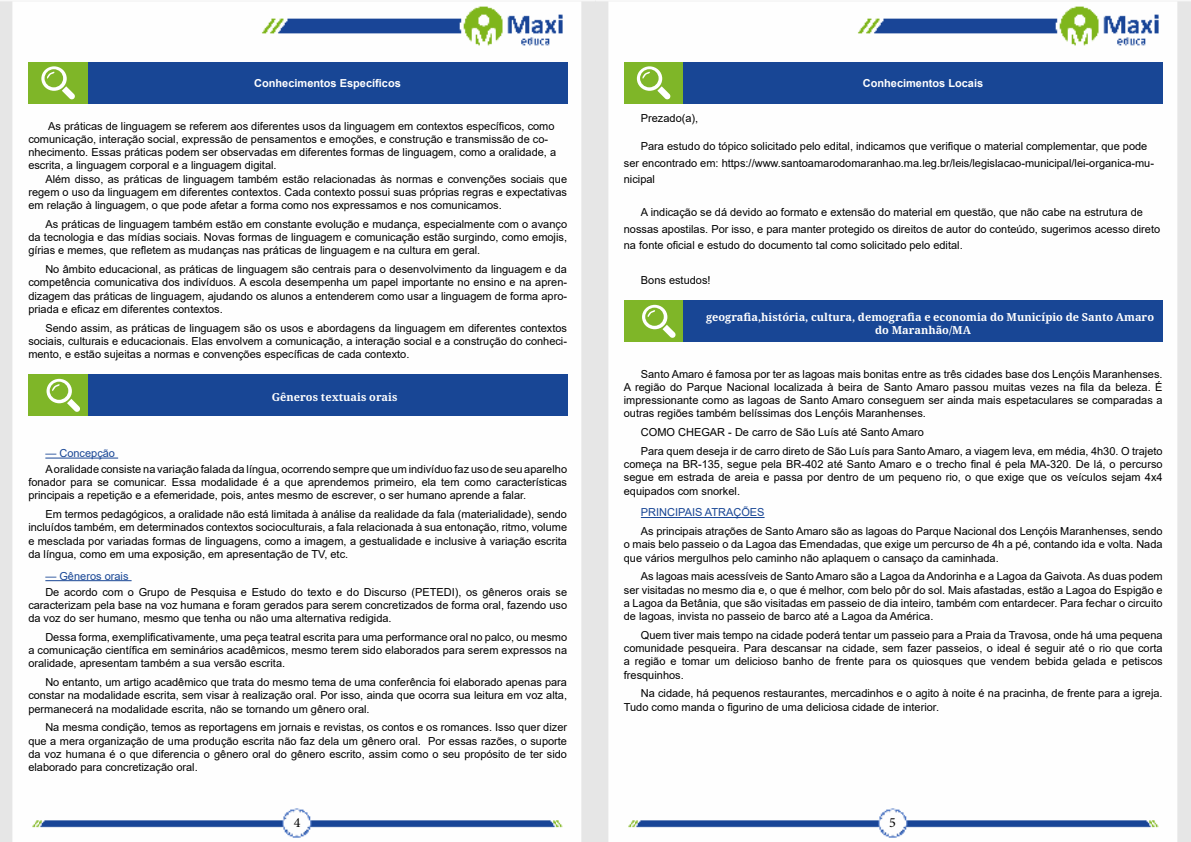
<style>
.page{position:relative;width:1191px;height:842px;background:#fff}
.page>*{position:absolute;margin:0;border:0;box-sizing:border-box;transform-origin:0 0}
.t1{font:14px "Minion Pro";color:#000}
.t2{font:11px/13.2px "Arial";color:#000;text-align:justify}
.t3{font:700 11px/13.2px "Noto Serif";color:#fff}
.t4{font:700 11px "Arial";color:#fff}
.t5{font:11px "Arial";color:#184695}
</style>
<div class="page">
<img style="left:0;top:0;width:1191px;height:842px">
<hr style="left:45px;top:458px;width:73px;height:1px;background:#184695">
<hr style="left:45px;top:580px;width:87px;height:1px;background:#184695">
<div style="left:28px;top:62px;width:60px;height:41px;background:#7fb628"></div>
<div style="left:88px;top:62px;width:479px;height:41px;background:#184695"></div>
<svg style="left:41px;top:66px;width:34px;height:34px"></svg>
<div style="left:28px;top:375px;width:60px;height:41px;background:#7fb628"></div>
<div style="left:88px;top:375px;width:479px;height:41px;background:#184695"></div>
<svg style="left:47px;top:379px;width:33px;height:33px"></svg>
<hr style="left:641px;top:517px;width:123px;height:1px;background:#184695">
<div style="left:624px;top:62px;width:59px;height:41px;background:#7fb628"></div>
<div style="left:683px;top:62px;width:479px;height:41px;background:#184695"></div>
<svg style="left:637px;top:66px;width:33px;height:34px"></svg>
<div style="left:624px;top:300px;width:59px;height:42px;background:#7fb628"></div>
<div style="left:683px;top:300px;width:479px;height:42px;background:#184695"></div>
<svg style="left:642px;top:305px;width:34px;height:33px"></svg>
<p class="t4" style="left:254px;top:75px;width:148px">Conhecimentos Específicos</p>
<p class="t2" style="left:28px;top:119px;width:529px;text-align:left;text-indent:20px">As práticas de linguagem se referem aos diferentes usos da linguagem em contextos específicos, como comunicação, interação social, expressão de pensamentos e emoções, e construção e transmissão de co&shy;nhecimento. Essas práticas podem ser observadas em diferentes formas de linguagem, como a oralidade, a escrita, a linguagem corporal e a linguagem digital.</p>
<p class="t2" style="left:28px;top:172px;width:540px;text-indent:17px">Além disso, as práticas de linguagem também estão relacionadas às normas e convenções sociais que regem o uso da linguagem em diferentes contextos. Cada contexto possui suas próprias regras e expectativas em relação à linguagem, o que pode afetar a forma como nos expressamos e nos comunicamos.</p>
<p class="t2" style="left:28px;top:217px;width:540px;text-indent:17px">As práticas de linguagem também estão em constante evolução e mudança, especialmente com o avanço da tecnologia e das mídias sociais. Novas formas de linguagem e comunicação estão surgindo, como emojis, gírias e memes, que refletem as mudanças nas práticas de linguagem e na cultura em geral.</p>
<p class="t2" style="left:28px;top:263px;width:540px;text-indent:17px">No âmbito educacional, as práticas de linguagem são centrais para o desenvolvimento da linguagem e da competência comunicativa dos indivíduos. A escola desempenha um papel importante no ensino e na apren&shy;dizagem das práticas de linguagem, ajudando os alunos a entenderem como usar a linguagem de forma apro&shy;priada e eficaz em diferentes contextos.</p>
<p class="t2" style="left:28px;top:321px;width:540px;text-indent:17px">Sendo assim, as práticas de linguagem são os usos e abordagens da linguagem em diferentes contextos sociais, culturais e educacionais. Elas envolvem a comunicação, a interação social e a construção do conheci&shy;mento, e estão sujeitas a normas e convenções específicas de cada contexto.</p>
<p class="t3" style="left:272px;top:391px;width:127px">Gêneros textuais orais</p>
<p class="t5" style="left:45px;top:445px;width:71px">— Concepção</p>
<p class="t2" style="left:28px;top:462px;width:540px;text-indent:17px">A oralidade consiste na variação falada da língua, ocorrendo sempre que um indivíduo faz uso de seu aparelho fonador para se comunicar. Essa modalidade é a que aprendemos primeiro, ela tem como características principais a repetição e a efemeridade, pois, antes mesmo de escrever, o ser humano aprende a falar.</p>
<p class="t2" style="left:28px;top:508px;width:540px;text-indent:17px">Em termos pedagógicos, a oralidade não está limitada à análise da realidade da fala (materialidade), sendo incluídos também, em determinados contextos socioculturais, a fala relacionada à sua entonação, ritmo, volume e mesclada por variadas formas de linguagens, como a imagem, a gestualidade e inclusive à variação escrita da língua, como em uma exposição, em apresentação de TV, etc.</p>
<p class="t5" style="left:45px;top:568px;width:85px">— Gêneros orais</p>
<p class="t2" style="left:28px;top:585px;width:540px;text-indent:17px">De acordo com o Grupo de Pesquisa e Estudo do texto e do Discurso (PETEDI), os gêneros orais se caracterizam pela base na voz humana e foram gerados para serem concretizados de forma oral, fazendo uso da voz do ser humano, mesmo que tenha ou não uma alternativa redigida.</p>
<p class="t2" style="left:28px;top:630px;width:540px;text-indent:17px">Dessa forma, exemplificativamente, uma peça teatral escrita para uma performance oral no palco, ou mesmo a comunicação científica em seminários acadêmicos, mesmo terem sido elaborados para serem expressos na oralidade, apresentam também a sua versão escrita.</p>
<p class="t2" style="left:28px;top:675px;width:540px;text-indent:17px">No entanto, um artigo acadêmico que trata do mesmo tema de uma conferência foi elaborado apenas para constar na modalidade escrita, sem visar à realização oral. Por isso, ainda que ocorra sua leitura em voz alta, permanecerá na modalidade escrita, não se tornando um gênero oral.</p>
<p class="t2" style="left:28px;top:721px;width:540px;text-indent:17px">Na mesma condição, temos as reportagens em jornais e revistas, os contos e os romances. Isso quer dizer que a mera organização de uma produção escrita não faz dela um gênero oral. Por essas razões, o suporte da voz humana é o que diferencia o gênero oral do gênero escrito, assim como o seu propósito de ter sido elaborado para concretização oral.</p>
<p class="t4" style="left:862px;top:75px;width:122px">Conhecimentos Locais</p>
<p class="t2" style="left:641px;top:112px;width:59px">Prezado(a),</p>
<p class="t2" style="left:624px;top:138px;width:532px;line-height:16.5px;text-align:left;text-indent:17px">Para estudo do tópico solicitado pelo edital, indicamos que verifique o material complementar, que pode ser encontrado em: https://www.santoamarodomaranhao.ma.leg.br/leis/legislacao-municipal/lei-organica-mu&shy;nicipal</p>
<p class="t2" style="left:624px;top:204px;width:538px;line-height:16.5px;text-align:left;text-indent:17px">A indicação se dá devido ao formato e extensão do material em questão, que não cabe na estrutura de nossas apostilas. Por isso, e para manter protegido os direitos de autor do conteúdo, sugerimos acesso direto na fonte oficial e estudo do documento tal como solicitado pelo edital.</p>
<p class="t2" style="left:641px;top:274px;width:71px">Bons estudos!</p>
<p class="t3" style="left:875px;top:310px;width:280px;text-indent:-169px">geografia,história, cultura, demografia e economia do Município de Santo Amaro do Maranhão/MA</p>
<p class="t2" style="left:624px;top:367px;width:540px;text-indent:17px">Santo Amaro é famosa por ter as lagoas mais bonitas entre as três cidades base dos Lençóis Maranhenses.<br>A região do Parque Nacional localizada à beira de Santo Amaro passou muitas vezes na fila da beleza. É impressionante como as lagoas de Santo Amaro conseguem ser ainda mais espetaculares se comparadas a outras regiões também belíssimas dos Lençóis Maranhenses.</p>
<p class="t2" style="left:641px;top:423px;width:523px;line-height:18.9px">COMO CHEGAR - De carro de São Luís até Santo Amaro<br>Para quem deseja ir de carro direto de São Luís para Santo Amaro, a viagem leva, em média, 4h30. O trajeto</p>
<p class="t2" style="left:624px;top:458px;width:540px">começa na BR-135, segue pela BR-402 até Santo Amaro e o trecho final é pela MA-320. De lá, o percurso segue em estrada de areia e passa por dentro de um pequeno rio, o que exige que os veículos sejam 4x4 equipados com snorkel.</p>
<p class="t5" style="left:641px;top:505px;width:125px">PRINCIPAIS ATRAÇÕES</p>
<p class="t2" style="left:624px;top:525px;width:540px;text-indent:17px">As principais atrações de Santo Amaro são as lagoas do Parque Nacional dos Lençóis Maranhenses, sendo o mais belo passeio o da Lagoa das Emendadas, que exige um percurso de 4h a pé, contando ida e volta. Nada que vários mergulhos pelo caminho não aplaquem o cansaço da caminhada.</p>
<p class="t2" style="left:624px;top:570px;width:540px;text-indent:17px">As lagoas mais acessíveis de Santo Amaro são a Lagoa da Andorinha e a Lagoa da Gaivota. As duas podem ser visitadas no mesmo dia e, o que é melhor, com belo pôr do sol. Mais afastadas, estão a Lagoa do Espigão e a Lagoa da Betânia, que são visitadas em passeio de dia inteiro, também com entardecer. Para fechar o circuito de lagoas, invista no passeio de barco até a Lagoa da América.</p>
<p class="t2" style="left:624px;top:628px;width:540px;text-indent:17px">Quem tiver mais tempo na cidade poderá tentar um passeio para a Praia da Travosa, onde há uma pequena comunidade pesqueira. Para descansar na cidade, sem fazer passeios, o ideal é seguir até o rio que corta a região e tomar um delicioso banho de frente para os quiosques que vendem bebida gelada e petiscos fresquinhos.</p>
<p class="t2" style="left:624px;top:687px;width:540px;text-indent:17px">Na cidade, há pequenos restaurantes, mercadinhos e o agito à noite é na pracinha, de frente para a igreja.<br>Tudo como manda o figurino de uma deliciosa cidade de interior.</p>
<p class="t1" style="left:294px;top:813px;width:8px">4</p>
<p class="t1" style="left:889px;top:813px;width:8px">5</p>
</div>
